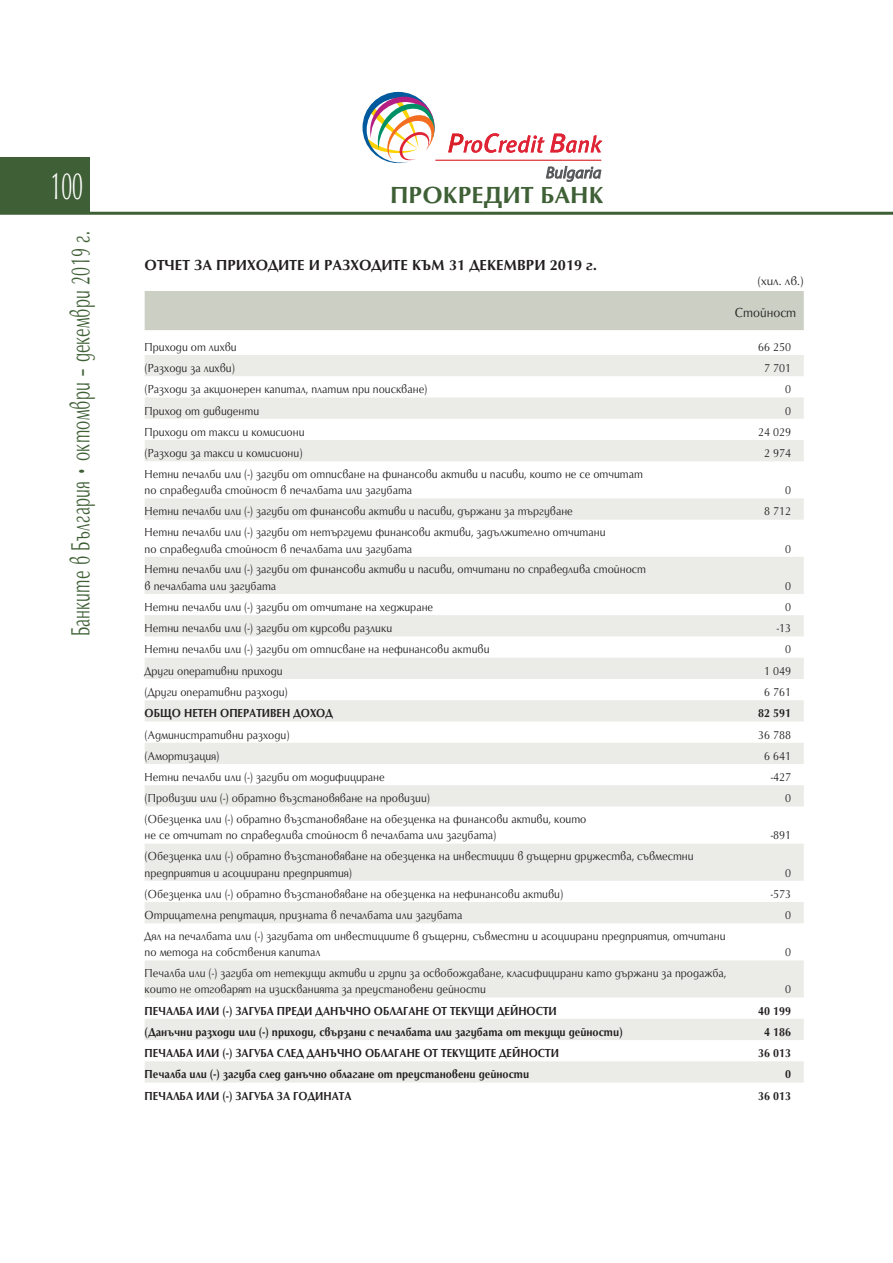
<style>
.page{position:relative;width:893px;height:1263px;background:#fff}
.page>*{position:absolute;margin:0;border:0;box-sizing:border-box;transform-origin:0 0}
.t1{font:39px "SP Optimal";color:#fff;scale:.5 1}
.t2{font:27px "SP Optimum ML";letter-spacing:.015em;color:#3f6036;scale:.6 1}
.Bank-name-center{font:700 24px "SP Optimal";letter-spacing:.005em;color:#3f6036}
.Banks-Table-head{font:700 15px "SP Optimum ML";color:#231f20}
.t3{font:13.5px "SP Optimum ML";letter-spacing:.005em;color:#231f20;scale:.9 1}
.Banks-Table-measure{font:12px/16.5px "SP Optimum ML";color:#231f20;scale:.9 1}
.t4{font:700 12px "SP Optimum ML";color:#231f20;scale:.9 1}
.Banks-Table-measure-2{font:12px "SP Optimum ML";color:#231f20}
</style>
<div class="page">
<div style="left:0;top:157px;width:89px;height:56px;background:#3f6036"></div>
<hr style="left:0;top:212px;width:893px;height:3px;background:#3f6036">
<div style="left:145px;top:291px;width:659px;height:39px;background:#cbcfc4"></div>
<svg style="left:145px;top:355px;width:659px;height:727px"></svg>
<svg style="left:363px;top:92px;width:74px;height:71px"></svg>
<hr style="left:435px;top:160px;width:166px;height:1px;background:#da2128">
<svg style="left:448px;top:133px;width:154px;height:20px"></svg>
<svg style="left:546px;top:166px;width:55px;height:16px"></svg>
<h1 class="t1" style="left:51px;top:165px;width:66px">100</h1>
<h2 class="t2" style="left:62px;top:636px;width:676px;rotate:-90deg">Банките в България • октомври – декември 2019 г.</h2>
<p class="Bank-name-center" style="left:390px;top:182px;width:215px">ПРОКРЕДИТ БАНК</p>
<p class="Banks-Table-head" style="left:145px;top:255px;width:454px">ОТЧЕТ ЗА ПРИХОДИТЕ И РАЗХОДИТЕ КЪМ 31 ДЕКЕМВРИ 2019 г.</p>
<p class="Banks-Table-measure-2" style="left:757px;top:273px;width:48px">(хил. лв.)</p>
<p class="t3" style="left:735px;top:304px;width:70px">Стойност</p>
<p class="Banks-Table-measure" style="left:145px;top:338px;width:104px">Приходи от лихви</p>
<p class="Banks-Table-measure" style="left:758px;top:338px;width:38px">66 250</p>
<p class="Banks-Table-measure" style="left:145px;top:359px;width:102px">(Разходи за лихви)</p>
<p class="Banks-Table-measure" style="left:764px;top:359px;width:31px">7 701</p>
<p class="Banks-Table-measure" style="left:145px;top:380px;width:316px">(Разходи за акционерен капитал, платим при поискване)</p>
<p class="Banks-Table-measure" style="left:785px;top:380px;width:8px">0</p>
<p class="Banks-Table-measure" style="left:145px;top:401px;width:129px">Приход от дивиденти</p>
<p class="Banks-Table-measure" style="left:785px;top:401px;width:8px">0</p>
<p class="Banks-Table-measure" style="left:145px;top:423px;width:179px">Приходи от такси и комисиони</p>
<p class="Banks-Table-measure" style="left:758px;top:423px;width:38px">24 029</p>
<p class="Banks-Table-measure" style="left:145px;top:444px;width:177px">(Разходи за такси и комисиони)</p>
<p class="Banks-Table-measure" style="left:764px;top:444px;width:31px">2 974</p>
<p class="Banks-Table-measure" style="left:145px;top:465px;width:555px">Нетни печалби или (-) загуби от отписване на финансови активи и пасиви, които не се отчитат по справедлива стойност в печалбата или загубата</p>
<p class="Banks-Table-measure" style="left:785px;top:481px;width:8px">0</p>
<p class="Banks-Table-measure" style="left:145px;top:502px;width:477px">Нетни печалби или (-) загуби от финансови активи и пасиви, държани за търгуване</p>
<p class="Banks-Table-measure" style="left:764px;top:502px;width:31px">8 712</p>
<p class="Banks-Table-measure" style="left:145px;top:523px;width:514px">Нетни печалби или (-) загуби от нетъргуеми финансови активи, задължително отчитани по справедлива стойност в печалбата или загубата</p>
<p class="Banks-Table-measure" style="left:785px;top:539px;width:8px">0</p>
<p class="Banks-Table-measure" style="left:145px;top:560px;width:559px">Нетни печалби или (-) загуби от финансови активи и пасиви, отчитани по справедлива стойност в печалбата или загубата</p>
<p class="Banks-Table-measure" style="left:785px;top:577px;width:8px">0</p>
<p class="Banks-Table-measure" style="left:145px;top:598px;width:322px">Нетни печалби или (-) загуби от отчитане на хеджиране</p>
<p class="Banks-Table-measure" style="left:785px;top:598px;width:8px">0</p>
<p class="Banks-Table-measure" style="left:145px;top:619px;width:277px">Нетни печалби или (-) загуби от курсови разлики</p>
<p class="Banks-Table-measure" style="left:777px;top:619px;width:17px">-13</p>
<p class="Banks-Table-measure" style="left:145px;top:640px;width:385px">Нетни печалби или (-) загуби от отписване на нефинансови активи</p>
<p class="Banks-Table-measure" style="left:785px;top:640px;width:8px">0</p>
<p class="Banks-Table-measure" style="left:145px;top:662px;width:155px">Други оперативни приходи</p>
<p class="Banks-Table-measure" style="left:764px;top:662px;width:31px">1 049</p>
<p class="Banks-Table-measure" style="left:145px;top:683px;width:161px">(Други оперативни разходи)</p>
<p class="Banks-Table-measure" style="left:764px;top:683px;width:31px">6 761</p>
<p class="t4" style="left:145px;top:705px;width:211px">ОБЩО НЕТЕН ОПЕРАТИВЕН ДОХОД</p>
<p class="t4" style="left:758px;top:705px;width:38px">82 591</p>
<p class="Banks-Table-measure" style="left:145px;top:725px;width:163px">(Административни разходи)</p>
<p class="Banks-Table-measure" style="left:758px;top:725px;width:38px">36 788</p>
<p class="Banks-Table-measure" style="left:145px;top:747px;width:85px">(Амортизация)</p>
<p class="Banks-Table-measure" style="left:764px;top:747px;width:31px">6 641</p>
<p class="Banks-Table-measure" style="left:145px;top:768px;width:268px">Нетни печалби или (-) загуби от модифициране</p>
<p class="Banks-Table-measure" style="left:771px;top:768px;width:24px">-427</p>
<p class="Banks-Table-measure" style="left:145px;top:789px;width:319px">(Провизии или (-) обратно възстановяване на провизии)</p>
<p class="Banks-Table-measure" style="left:785px;top:789px;width:8px">0</p>
<p class="Banks-Table-measure" style="left:145px;top:810px;width:492px">(Обезценка или (-) обратно възстановяване на обезценка на финансови активи, които не се отчитат по справедлива стойност в печалбата или загубата)</p>
<p class="Banks-Table-measure" style="left:771px;top:826px;width:24px">-891</p>
<p class="Banks-Table-measure" style="left:145px;top:847px;width:612px">(Обезценка или (-) обратно възстановяване на обезценка на инвестиции в дъщерни дружества, съвместни предприятия и асоциирани предприятия)</p>
<p class="Banks-Table-measure" style="left:785px;top:863px;width:8px">0</p>
<p class="Banks-Table-measure" style="left:145px;top:885px;width:467px">(Обезценка или (-) обратно възстановяване на обезценка на нефинансови активи)</p>
<p class="Banks-Table-measure" style="left:771px;top:885px;width:24px">-573</p>
<p class="Banks-Table-measure" style="left:145px;top:906px;width:354px">Отрицателна репутация, призната в печалбата или загубата</p>
<p class="Banks-Table-measure" style="left:785px;top:906px;width:8px">0</p>
<p class="Banks-Table-measure" style="left:145px;top:927px;width:647px">Дял на печалбата или (-) загубата от инвестициите в дъщерни, съвместни и асоциирани предприятия, отчитани по метода на собствения капитал</p>
<p class="Banks-Table-measure" style="left:785px;top:943px;width:8px">0</p>
<p class="Banks-Table-measure" style="left:145px;top:964px;width:648px">Печалба или (-) загуба от нетекущи активи и групи за освобождаване, класифицирани като държани за продажба, които не отговарят на изискванията за преустановени дейности</p>
<p class="Banks-Table-measure" style="left:785px;top:980px;width:8px">0</p>
<p class="t4" style="left:145px;top:1003px;width:460px">ПЕЧАЛБА ИЛИ (-) ЗАГУБА ПРЕДИ ДАНЪЧНО ОБЛАГАНЕ ОТ ТЕКУЩИ ДЕЙНОСТИ</p>
<p class="t4" style="left:758px;top:1003px;width:38px">40 199</p>
<p class="t4" style="left:145px;top:1024px;width:533px">(Данъчни разходи или (-) приходи, свързани с печалбата или загубата от текущи дейности)</p>
<p class="t4" style="left:764px;top:1024px;width:31px">4 186</p>
<p class="t4" style="left:145px;top:1045px;width:462px">ПЕЧАЛБА ИЛИ (-) ЗАГУБА СЛЕД ДАНЪЧНО ОБЛАГАНЕ ОТ ТЕКУЩИТЕ ДЕЙНОСТИ</p>
<p class="t4" style="left:758px;top:1045px;width:38px">36 013</p>
<p class="t4" style="left:145px;top:1066px;width:429px">Печалба или (-) загуба след данъчно облагане от преустановени дейности</p>
<p class="t4" style="left:785px;top:1066px;width:8px">0</p>
<p class="t4" style="left:145px;top:1088px;width:231px">ПЕЧАЛБА ИЛИ (-) ЗАГУБА ЗА ГОДИНАТА</p>
<p class="t4" style="left:758px;top:1088px;width:38px">36 013</p>
</div>
